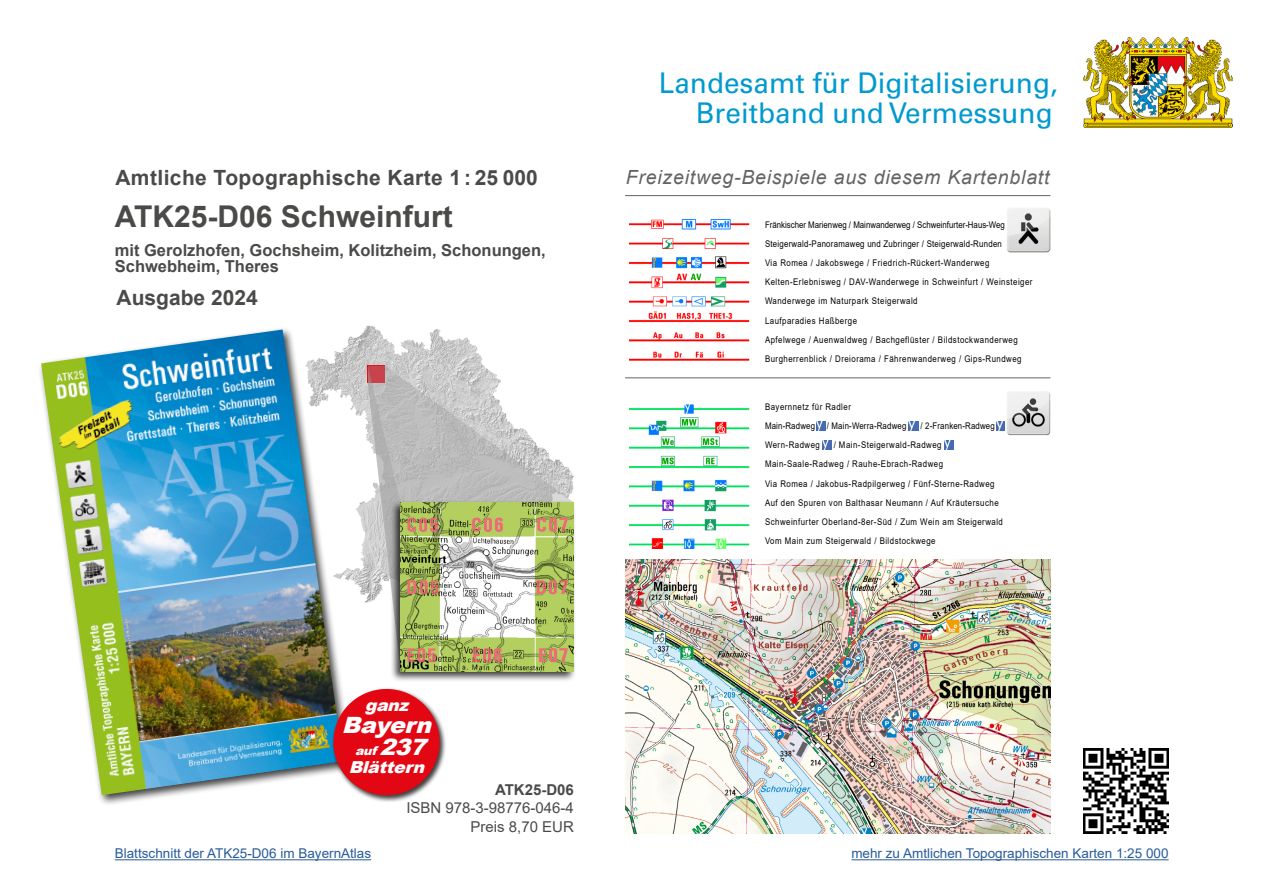
<style>
.page{position:relative;width:1263px;height:893px;background:#fff}
.page>*{position:absolute;margin:0;border:0;box-sizing:border-box;transform-origin:0 0}
.t1{font:700 30px "Arial";color:#4a4a49}
.t2{font:28.5px/30px "Univers";color:#0099d0;text-align:right}
.t3{font:italic 900 22.5px "Arial";color:#fff;scale:1.05 1}
.t4{font:700 21px "Arial";letter-spacing:.02em;color:#4a4a49}
.t5{font:700 21px "Arial";color:#4a4a49}
.t6{font:italic 19.5px "Arial";letter-spacing:.04em;color:#646363}
.t7{font:700 16.5px/16.5px "Arial";color:#4a4a49}
.t8{font:italic 900 16.5px "Arial";color:#fff;scale:1.05 1}
.t9{font:15px/18.8px "Arial";color:#4a4a49;text-align:right}
.t10{font:700 15px "Arial";color:#4a4a49}
.t11{font:13.5px "Arial";color:#275b9b}
.t12{font:italic 900 12px "Arial";color:#fff;scale:1.05 1}
.t13{font:9.15px/19.2px "Arial";letter-spacing:.06em;color:#000;scale:.86 1}
.t14{font:9.15px "Arial";letter-spacing:.02em;color:#000;scale:.86 1}
.s1{font-size:22.5px}
</style>
<div class="page">
<img style="left:354px;top:325px;width:130px;height:278px">
<svg style="left:368px;top:366px;width:206px;height:237px"></svg>
<hr style="left:625px;top:195px;width:425px;height:1px;background:#646363">
<hr style="left:625px;top:377px;width:425px;height:1px;background:#646363">
<div style="left:38px;top:326px;width:316px;height:480px;background:#000;opacity:.75"></div>
<img style="left:41px;top:330px;width:302px;height:465px">
<div style="left:390px;top:500px;width:186px;height:182px;background:#000;opacity:.75"></div>
<img style="left:401px;top:502px;width:173px;height:169px">
<img style="left:625px;top:559px;width:425px;height:274px">
<hr style="left:115px;top:859px;width:256px;height:1px;background:#275b9b">
<svg style="left:817px;top:421px;width:9px;height:9px"></svg>
<svg style="left:822px;top:440px;width:10px;height:9px"></svg>
<svg style="left:909px;top:421px;width:9px;height:9px"></svg>
<img style="left:629px;top:404px;width:121px;height:145px">
<img style="left:629px;top:219px;width:121px;height:142px">
<svg style="left:944px;top:440px;width:9px;height:9px"></svg>
<svg style="left:997px;top:421px;width:8px;height:9px"></svg>
<img style="left:1083px;top:748px;width:85px;height:85px">
<hr style="left:851px;top:859px;width:317px;height:1px;background:#275b9b">
<img style="left:1083px;top:38px;width:149px;height:89px">
<img style="left:1007px;top:208px;width:44px;height:45px">
<img style="left:1007px;top:391px;width:44px;height:45px">
<div style="left:331px;top:686px;width:115px;height:116px;background:#000;opacity:.75"></div>
<div style="left:333px;top:689px;width:107px;height:106px;background:#e30613;border-radius:50%"></div>
<h3 class="t4" style="left:115px;top:163px;width:424px">Amtliche Topographische Karte 1 : 25 000</h3>
<h1 class="t1" style="left:115px;top:195px;width:339px">ATK25-D06 Schweinfurt</h1>
<h3 class="t7" style="left:115px;top:242px;width:432px">mit Gerolzhofen, Gochsheim, Kolitzheim, Schonungen,<br>Schwebheim, Theres</h3>
<h3 class="t5" style="left:117px;top:282px;width:143px">Ausgabe 2024</h3>
<h2 class="t2" style="left:659px;top:68px;width:400px">Landesamt für Digitalisierung,<br>Breitband und Vermessung</h2>
<h3 class="t6" style="left:626px;top:165px;width:425px">Freizeitweg-Beispiele aus diesem Kartenblatt</h3>
<p class="t13" style="left:765px;top:215px;width:313px">Fränkischer Marienweg / Mainwanderweg / Schweinfurter-Haus-Weg Steigerwald-Panoramaweg und Zubringer / Steigerwald-Runden<br>Via Romea / Jakobswege / Friedrich-Rückert-Wanderweg Kelten-Erlebnisweg / DAV-Wanderwege in Schweinfurt / Weinsteiger Wanderwege im Naturpark Steigerwald<br>Laufparadies Haßberge<br>Apfelwege / Auenwaldweg / Bachgeflüster / Bildstockwanderweg Burgherrenblick / Dreiorama / Fährenwanderweg / Gips-Rundweg</p>
<p class="t13" style="left:765px;top:397px;width:101px">Bayernnetz für Radler<br>Main-Radweg</p>
<p class="t14" style="left:827px;top:419px;width:94px">/ Main-Werra-Radweg</p>
<p class="t14" style="left:920px;top:419px;width:88px">/ 2-Franken-Radweg</p>
<p class="t13" style="left:765px;top:435px;width:278px;text-indent:69px">/ Main-Steigerwald-Radweg Main-Saale-Radweg / Rauhe-Ebrach-Radweg<br>Via Romea / Jakobus-Radpilgerweg / Fünf-Sterne-Radweg Auf den Spuren von Balthasar Neumann / Auf Kräutersuche Schweinfurter Oberland-8er-Süd / Zum Wein am Steigerwald Vom Main zum Steigerwald / Bildstockwege</p>
<p class="t13" style="left:765px;top:435px;width:65px">Wern-Radweg</p>
<h3 class="t8" style="left:365px;top:693px;width:49px">ganz</h3>
<h3 class="t3" style="left:342px;top:708px;width:94px">Bayern</h3>
<h3 class="t12" style="left:355px;top:742px;width:77px">auf <span class="s1">237</span></h3>
<h3 class="t8" style="left:349px;top:755px;width:79px">Blättern</h3>
<h3 class="t10" style="left:495px;top:779px;width:80px">ATK25-D06</h3>
<h3 class="t9" style="left:406px;top:798px;width:169px">ISBN 978-3-98776-046-4<br>Preis 8,70 EUR</h3>
<h3 class="t11" style="left:115px;top:844px;width:258px">Blattschnitt der ATK25-D06 im BayernAtlas</h3>
<h3 class="t11" style="left:851px;top:844px;width:319px">mehr zu Amtlichen Topographischen Karten 1:25 000</h3>
</div>
